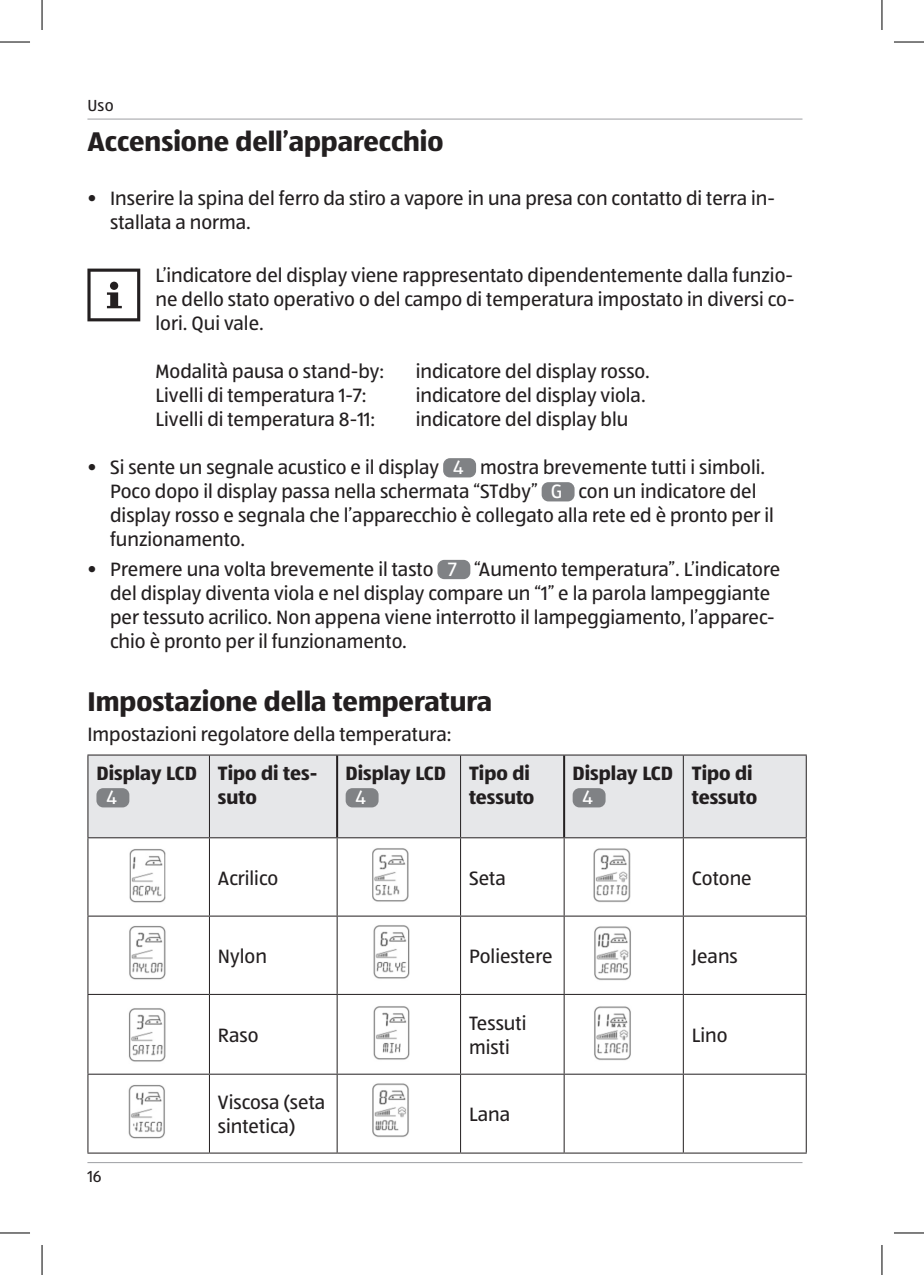
<style>
.page{position:relative;width:924px;height:1275px;background:#fff}
.page>*{position:absolute;margin:0;border:0;box-sizing:border-box;transform-origin:0 0}
.t1{font:700 28px "ALDISUEDOT";color:#231f20}
.t2{font:20px/24px "ALDISUEDOT";color:#231f20}
.t3{font:700 20px/24px "ALDISUEDOT";color:#231f20}
.t4{font:20px "ALDISUEDOT";color:#fff}
.t5{font:16.6px "ALDISUEDOT";color:#231f20}
.s1{color:#fff}
</style>
<div class="page">
<hr style="left:87px;top:119px;width:715px;height:1px;background:#9e9fa3">
<hr style="left:87px;top:1162px;width:715px;height:1px;background:#9e9fa3">
<svg style="left:87px;top:268px;width:53px;height:53px"></svg>
<div style="left:443px;top:458px;width:33px;height:19px;background:#808285;border-radius:7px"></div>
<div style="left:541px;top:482px;width:33px;height:19px;background:#808285;border-radius:7px"></div>
<div style="left:437px;top:560px;width:33px;height:19px;background:#808285;border-radius:7px"></div>
<div style="left:88px;top:755px;width:717px;height:82px;background:#e6e7e9"></div>
<svg style="left:88px;top:838px;width:717px;height:314px"></svg>
<hr style="left:87px;top:754px;width:122px;height:1px;background:#231f20">
<hr style="left:87px;top:755px;width:1px;height:82px;background:#231f20">
<hr style="left:209px;top:754px;width:128px;height:1px;background:#231f20">
<hr style="left:209px;top:755px;width:1px;height:82px;background:#231f20">
<hr style="left:337px;top:754px;width:123px;height:1px;background:#231f20">
<hr style="left:460px;top:754px;width:104px;height:1px;background:#231f20">
<hr style="left:460px;top:755px;width:1px;height:82px;background:#231f20">
<hr style="left:564px;top:754px;width:119px;height:1px;background:#231f20">
<hr style="left:683px;top:754px;width:123px;height:1px;background:#231f20">
<hr style="left:682px;top:755px;width:1px;height:82px;background:#231f20">
<hr style="left:805px;top:755px;width:1px;height:82px;background:#231f20">
<hr style="left:87px;top:837px;width:122px;height:1px;background:#231f20">
<hr style="left:87px;top:838px;width:1px;height:77px;background:#231f20">
<hr style="left:209px;top:837px;width:128px;height:1px;background:#231f20">
<hr style="left:209px;top:838px;width:1px;height:77px;background:#231f20">
<hr style="left:337px;top:837px;width:123px;height:1px;background:#231f20">
<hr style="left:336px;top:838px;width:1px;height:77px;background:#231f20">
<hr style="left:460px;top:837px;width:104px;height:1px;background:#231f20">
<hr style="left:460px;top:838px;width:1px;height:77px;background:#231f20">
<hr style="left:564px;top:837px;width:119px;height:1px;background:#231f20">
<hr style="left:563px;top:838px;width:1px;height:77px;background:#231f20">
<hr style="left:683px;top:837px;width:123px;height:1px;background:#231f20">
<hr style="left:682px;top:838px;width:1px;height:77px;background:#231f20">
<hr style="left:805px;top:838px;width:1px;height:77px;background:#231f20">
<hr style="left:87px;top:915px;width:122px;height:1px;background:#231f20">
<hr style="left:87px;top:916px;width:1px;height:78px;background:#231f20">
<hr style="left:209px;top:915px;width:128px;height:1px;background:#231f20">
<hr style="left:209px;top:916px;width:1px;height:78px;background:#231f20">
<hr style="left:337px;top:915px;width:123px;height:1px;background:#231f20">
<hr style="left:336px;top:916px;width:1px;height:78px;background:#231f20">
<hr style="left:460px;top:915px;width:104px;height:1px;background:#231f20">
<hr style="left:460px;top:916px;width:1px;height:78px;background:#231f20">
<hr style="left:564px;top:915px;width:119px;height:1px;background:#231f20">
<hr style="left:563px;top:916px;width:1px;height:78px;background:#231f20">
<hr style="left:683px;top:915px;width:123px;height:1px;background:#231f20">
<hr style="left:682px;top:916px;width:1px;height:78px;background:#231f20">
<hr style="left:805px;top:916px;width:1px;height:78px;background:#231f20">
<hr style="left:87px;top:994px;width:122px;height:1px;background:#231f20">
<hr style="left:87px;top:995px;width:1px;height:78px;background:#231f20">
<hr style="left:209px;top:994px;width:128px;height:1px;background:#231f20">
<hr style="left:209px;top:995px;width:1px;height:78px;background:#231f20">
<hr style="left:337px;top:994px;width:123px;height:1px;background:#231f20">
<hr style="left:336px;top:995px;width:1px;height:78px;background:#231f20">
<hr style="left:460px;top:994px;width:104px;height:1px;background:#231f20">
<hr style="left:460px;top:995px;width:1px;height:78px;background:#231f20">
<hr style="left:564px;top:994px;width:119px;height:1px;background:#231f20">
<hr style="left:563px;top:995px;width:1px;height:78px;background:#231f20">
<hr style="left:683px;top:994px;width:123px;height:1px;background:#231f20">
<hr style="left:682px;top:995px;width:1px;height:78px;background:#231f20">
<hr style="left:805px;top:995px;width:1px;height:78px;background:#231f20">
<hr style="left:87px;top:1073px;width:122px;height:1px;background:#231f20">
<hr style="left:87px;top:1074px;width:1px;height:78px;background:#231f20">
<hr style="left:209px;top:1073px;width:128px;height:1px;background:#231f20">
<hr style="left:209px;top:1074px;width:1px;height:78px;background:#231f20">
<hr style="left:337px;top:1073px;width:123px;height:1px;background:#231f20">
<hr style="left:336px;top:1074px;width:1px;height:78px;background:#231f20">
<hr style="left:460px;top:1073px;width:104px;height:1px;background:#231f20">
<hr style="left:460px;top:1074px;width:1px;height:78px;background:#231f20">
<hr style="left:564px;top:1073px;width:119px;height:1px;background:#231f20">
<hr style="left:563px;top:1074px;width:1px;height:78px;background:#231f20">
<hr style="left:683px;top:1073px;width:123px;height:1px;background:#231f20">
<hr style="left:682px;top:1074px;width:1px;height:78px;background:#231f20">
<hr style="left:805px;top:1074px;width:1px;height:78px;background:#231f20">
<hr style="left:87px;top:1152px;width:122px;height:1px;background:#231f20">
<hr style="left:209px;top:1152px;width:128px;height:1px;background:#231f20">
<hr style="left:337px;top:1152px;width:123px;height:1px;background:#231f20">
<hr style="left:460px;top:1152px;width:104px;height:1px;background:#231f20">
<hr style="left:564px;top:1152px;width:119px;height:1px;background:#231f20">
<hr style="left:683px;top:1152px;width:123px;height:1px;background:#231f20">
<hr style="left:336px;top:755px;width:2px;height:82px;background:#231f20">
<hr style="left:563px;top:755px;width:2px;height:82px;background:#231f20">
<div style="left:96px;top:788px;width:33px;height:19px;background:#808285;border-radius:7px"></div>
<div style="left:345px;top:788px;width:33px;height:19px;background:#808285;border-radius:7px"></div>
<div style="left:572px;top:788px;width:33px;height:19px;background:#808285;border-radius:7px"></div>
<img style="left:128px;top:847px;width:37px;height:57px">
<img style="left:372px;top:847px;width:37px;height:57px">
<img style="left:593px;top:847px;width:37px;height:57px">
<img style="left:593px;top:925px;width:37px;height:57px">
<img style="left:593px;top:1005px;width:37px;height:57px">
<img style="left:372px;top:924px;width:37px;height:57px">
<img style="left:372px;top:1005px;width:37px;height:57px">
<img style="left:372px;top:1082px;width:37px;height:57px">
<img style="left:128px;top:924px;width:38px;height:57px">
<img style="left:128px;top:1007px;width:38px;height:57px">
<img style="left:127px;top:1083px;width:38px;height:57px">
<hr style="left:0;top:42px;width:30px;height:1px;background:#000">
<hr style="left:893px;top:42px;width:30px;height:1px;background:#000">
<hr style="left:0;top:1232px;width:30px;height:1px;background:#000">
<hr style="left:893px;top:1232px;width:30px;height:1px;background:#000">
<hr style="left:42px;top:0;width:1px;height:30px;background:#000">
<hr style="left:42px;top:1245px;width:1px;height:30px;background:#000">
<hr style="left:881px;top:0;width:1px;height:30px;background:#000">
<hr style="left:881px;top:1245px;width:1px;height:30px;background:#000">
<p class="t5" style="left:87px;top:95px;width:28px">Uso</p>
<h1 class="t1" style="left:87px;top:123px;width:357px">Accensione dell’apparecchio</h1>
<p class="t2" style="left:110px;top:186px;width:666px;text-indent:-23px">• Inserire la spina del ferro da stiro a vapore in una presa con contatto di terra in&shy;stallata a norma.</p>
<p class="t2" style="left:155px;top:263px;width:640px;text-align:justify">L’indicatore del display viene rappresentato dipendentemente dalla funzio&shy;ne dello stato operativo o del campo di temperatura impostato in diversi co&shy;lori. Qui vale.</p>
<p class="t2" style="left:155px;top:359px;width:230px">Modalità pausa o stand-by:</p>
<p class="t2" style="left:415px;top:359px;width:235px">indicatore del display rosso.</p>
<p class="t2" style="left:155px;top:383px;width:212px">Livelli di temperatura 1-7:</p>
<p class="t2" style="left:415px;top:383px;width:231px">indicatore del display viola.</p>
<p class="t2" style="left:155px;top:407px;width:221px">Livelli di temperatura 8-11:</p>
<p class="t2" style="left:415px;top:407px;width:214px">indicatore del display blu</p>
<p class="t2" style="left:110px;top:455px;width:665px;text-indent:-23px">• Si sente un segnale acustico e il display <span class="s1">4</span> mostra brevemente tutti i simboli.<br>Poco dopo il display passa nella schermata “STdby” <span class="s1">G</span> con un indicatore del display rosso e segnala che l’apparecchio è collegato alla rete ed è pronto per il funzionamento.</p>
<p class="t2" style="left:110px;top:556px;width:671px;text-indent:-23px">• Premere una volta brevemente il tasto <span class="s1">7</span> “Aumento temperatura”. L’indicatore del display diventa viola e nel display compare un “1” e la parola lampeggiante per tessuto acrilico. Non appena viene interrotto il lampeggiamento, l’apparec&shy;chio è pronto per il funzionamento.</p>
<h1 class="t1" style="left:87px;top:683px;width:406px">Impostazione della temperatura</h1>
<p class="t2" style="left:87px;top:721px;width:365px">Impostazioni regolatore della temperatura:</p>
<p class="t3" style="left:96px;top:761px;width:102px">Display LCD</p>
<p class="t4" style="left:106px;top:784px;width:12px">4</p>
<p class="t3" style="left:218px;top:761px;width:101px">Tipo di tes&shy;suto</p>
<p class="t3" style="left:345px;top:761px;width:102px">Display LCD</p>
<p class="t3" style="left:469px;top:761px;width:67px">Tipo di tessuto</p>
<p class="t3" style="left:572px;top:761px;width:102px">Display LCD</p>
<p class="t3" style="left:691px;top:761px;width:67px">Tipo di tessuto</p>
<p class="t4" style="left:355px;top:784px;width:12px">4</p>
<p class="t4" style="left:582px;top:784px;width:12px">4</p>
<p class="t2" style="left:218px;top:865px;width:62px">Acrilico</p>
<p class="t2" style="left:469px;top:865px;width:38px">Seta</p>
<p class="t2" style="left:691px;top:865px;width:61px">Cotone</p>
<p class="t2" style="left:218px;top:943px;width:50px">Nylon</p>
<p class="t2" style="left:469px;top:943px;width:85px">Poliestere</p>
<p class="t2" style="left:691px;top:943px;width:47px">Jeans</p>
<p class="t5" style="left:87px;top:1165px;width:16px">16</p>
<p class="t2" style="left:218px;top:1022px;width:42px">Raso</p>
<p class="t2" style="left:218px;top:1090px;width:109px">Viscosa (seta sintetica)</p>
<p class="t2" style="left:469px;top:1010px;width:59px">Tessuti misti</p>
<p class="t2" style="left:469px;top:1102px;width:43px">Lana</p>
<p class="t2" style="left:691px;top:1022px;width:37px">Lino</p>
</div>
